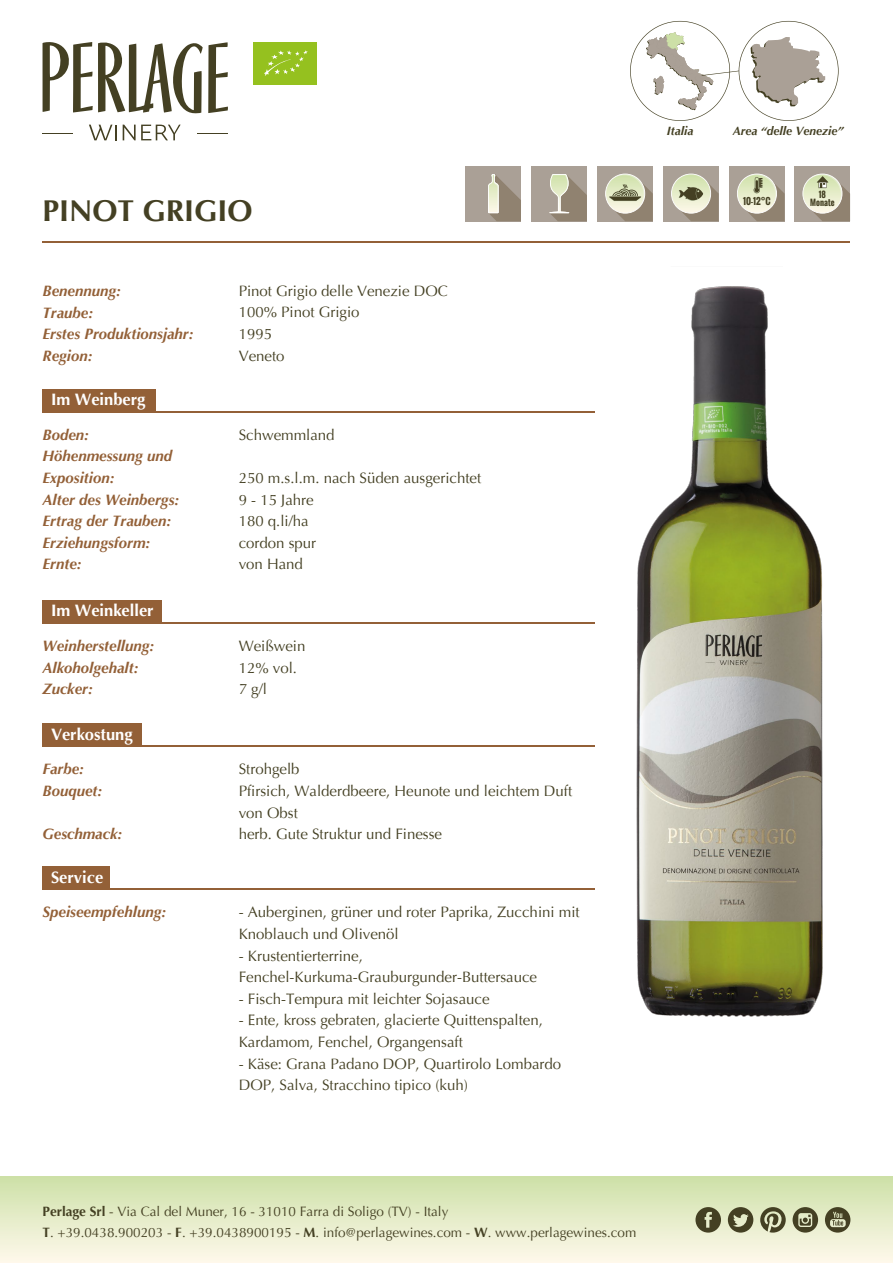
<style>
.page{position:relative;width:893px;height:1263px;background:#fff}
.page>*{position:absolute;margin:0;border:0;box-sizing:border-box;transform-origin:0 0}
.t1{font:700 30px "Optima";color:#444023}
.t2{font:700 16.5px "Optima";color:#fff}
.t3{font:15px/21.6px "Optima";color:#444023}
.t4{font:italic 700 15px/21.6px "Optima";color:#936037}
.t5{font:13.5px/21px "Optima";color:#444023}
.t6{font:italic 700 12px "Optima";color:#444023}
.t7{font:700 9px "Oswald";color:#444023}
.t8{font:700 8.25px/8.2px "Oswald";color:#444023;text-align:center}
.s1{font-weight:700}
</style>
<div class="page">
<div style="left:466px;top:166px;width:55px;height:55px;background:#aaa096"></div>
<svg style="left:488px;top:174px;width:33px;height:47px"></svg>
<div style="left:598px;top:166px;width:55px;height:55px;background:#aaa096"></div>
<svg style="left:605px;top:174px;width:48px;height:47px"></svg>
<div style="left:729px;top:166px;width:56px;height:55px;background:#aaa096"></div>
<svg style="left:737px;top:174px;width:48px;height:47px"></svg>
<div style="left:532px;top:166px;width:55px;height:55px;background:#aaa096"></div>
<svg style="left:549px;top:174px;width:38px;height:47px"></svg>
<div style="left:795px;top:166px;width:55px;height:55px;background:#aaa096"></div>
<svg style="left:802px;top:174px;width:48px;height:47px"></svg>
<svg style="left:630px;top:21px;width:209px;height:100px"></svg>
<hr style="left:43px;top:242px;width:807px;height:1px;background:#936037">
<div style="left:663px;top:166px;width:56px;height:55px;background:#aaa096"></div>
<svg style="left:671px;top:174px;width:48px;height:47px"></svg>
<div style="left:0;top:1177px;width:893px;height:86px;background:linear-gradient(to bottom,#cde1a8,#fef8eb)"></div>
<svg style="left:695px;top:1207px;width:26px;height:25px"></svg>
<svg style="left:825px;top:1207px;width:25px;height:25px"></svg>
<svg style="left:793px;top:1207px;width:25px;height:25px"></svg>
<svg style="left:728px;top:1207px;width:25px;height:25px"></svg>
<svg style="left:760px;top:1207px;width:26px;height:25px"></svg>
<svg style="left:43px;top:42px;width:185px;height:72px"></svg>
<svg style="left:89px;top:125px;width:28px;height:15px"></svg>
<svg style="left:123px;top:125px;width:57px;height:15px"></svg>
<hr style="left:197px;top:133px;width:31px;height:1px;background:#444023">
<hr style="left:43px;top:133px;width:30px;height:1px;background:#444023">
<div style="left:253px;top:42px;width:64px;height:43px;background:#95c11f"></div>
<svg style="left:264px;top:50px;width:44px;height:26px"></svg>
<div style="left:43px;top:389px;width:113px;height:22px;background:#936037"></div>
<div style="left:43px;top:600px;width:119px;height:23px;background:#936037"></div>
<div style="left:43px;top:723px;width:99px;height:23px;background:#936037"></div>
<div style="left:43px;top:866px;width:67px;height:23px;background:#936037"></div>
<hr style="left:43px;top:411px;width:552px;height:1px;background:#936037">
<hr style="left:43px;top:622px;width:552px;height:1px;background:#936037">
<hr style="left:43px;top:745px;width:552px;height:2px;background:#936037">
<hr style="left:43px;top:888px;width:552px;height:2px;background:#936037">
<img style="left:582px;top:286px;width:241px;height:731px">
<h1 class="t1" style="left:43px;top:193px;width:212px">PINOT GRIGIO</h1>
<p class="t4" style="left:43px;top:280px;width:153px">Benennung:<br>Traube:<br>Erstes Produktionsjahr:<br>Region:</p>
<p class="t2" style="left:51px;top:390px;width:96px">Im Weinberg</p>
<p class="t4" style="left:43px;top:424px;width:138px">Boden:<br>Höhenmessung und<br>Exposition:<br>Alter des Weinbergs:<br>Ertrag der Trauben:<br>Erziehungsform:<br>Ernte:</p>
<p class="t2" style="left:51px;top:601px;width:104px">Im Weinkeller</p>
<p class="t4" style="left:43px;top:635px;width:113px">Weinherstellung:<br>Alkoholgehalt:<br>Zucker:</p>
<p class="t2" style="left:51px;top:725px;width:83px">Verkostung</p>
<p class="t4" style="left:43px;top:758px;width:62px">Farbe:<br>Bouquet:</p>
<p class="t4" style="left:43px;top:823px;width:81px">Geschmack:</p>
<p class="t2" style="left:51px;top:867px;width:54px">Service</p>
<p class="t4" style="left:43px;top:901px;width:125px">Speiseempfehlung:</p>
<p class="t3" style="left:239px;top:280px;width:211px">Pinot Grigio delle Venezie DOC<br>100% Pinot Grigio<br>1995<br>Veneto</p>
<p class="t3" style="left:239px;top:424px;width:97px">Schwemmland</p>
<p class="t3" style="left:239px;top:467px;width:244px">250 m.s.l.m. nach Süden ausgerichtet<br>9 - 15 Jahre<br>180 q.li/ha<br>cordon spur<br>von Hand</p>
<p class="t3" style="left:239px;top:635px;width:68px">Weißwein<br>12% vol.<br>7 g/l</p>
<p class="t3" style="left:239px;top:759px;width:335px">Strohgelb<br>Pfirsich, Walderdbeere, Heunote und leichtem Duft von Obst<br>herb. Gute Struktur und Finesse</p>
<p class="t3" style="left:239px;top:902px;width:342px">- Auberginen, grüner und roter Paprika, Zucchini mit<br>Knoblauch und Olivenöl</p>
<p class="t3" style="left:239px;top:945px;width:300px">- Krustentierterrine,<br>Fenchel-Kurkuma-Grauburgunder-Buttersauce</p>
<p class="t3" style="left:239px;top:988px;width:252px">- Fisch-Tempura mit leichter Sojasauce</p>
<p class="t3" style="left:239px;top:1010px;width:306px">- Ente, kross gebraten, glacierte Quittenspalten,<br>Kardamom, Fenchel, Organgensaft</p>
<p class="t3" style="left:239px;top:1053px;width:324px">- Käse: Grana Padano DOP, Quartirolo Lombardo<br>DOP, Salva, Stracchino tipico (kuh)</p>
<p class="t6" style="left:667px;top:123px;width:28px">Italia</p>
<p class="t6" style="left:733px;top:123px;width:112px">Area “delle Venezie”</p>
<p class="t7" style="left:743px;top:195px;width:29px">10-12°C</p>
<p class="t8" style="left:810px;top:190px;width:26px">18<br>Monate</p>
<p class="t5" style="left:43px;top:1201px;width:595px"><span class="s1">Perlage Srl</span> - Via Cal del Muner, 16 - 31010 Farra di Soligo (TV) - Italy<br><span class="s1">T</span>. +39.0438.900203 - <span class="s1">F</span>. +39.0438900195 - <span class="s1">M</span>. info@perlagewines.com - <span class="s1">W</span>. www.perlagewines.com</p>
</div>
